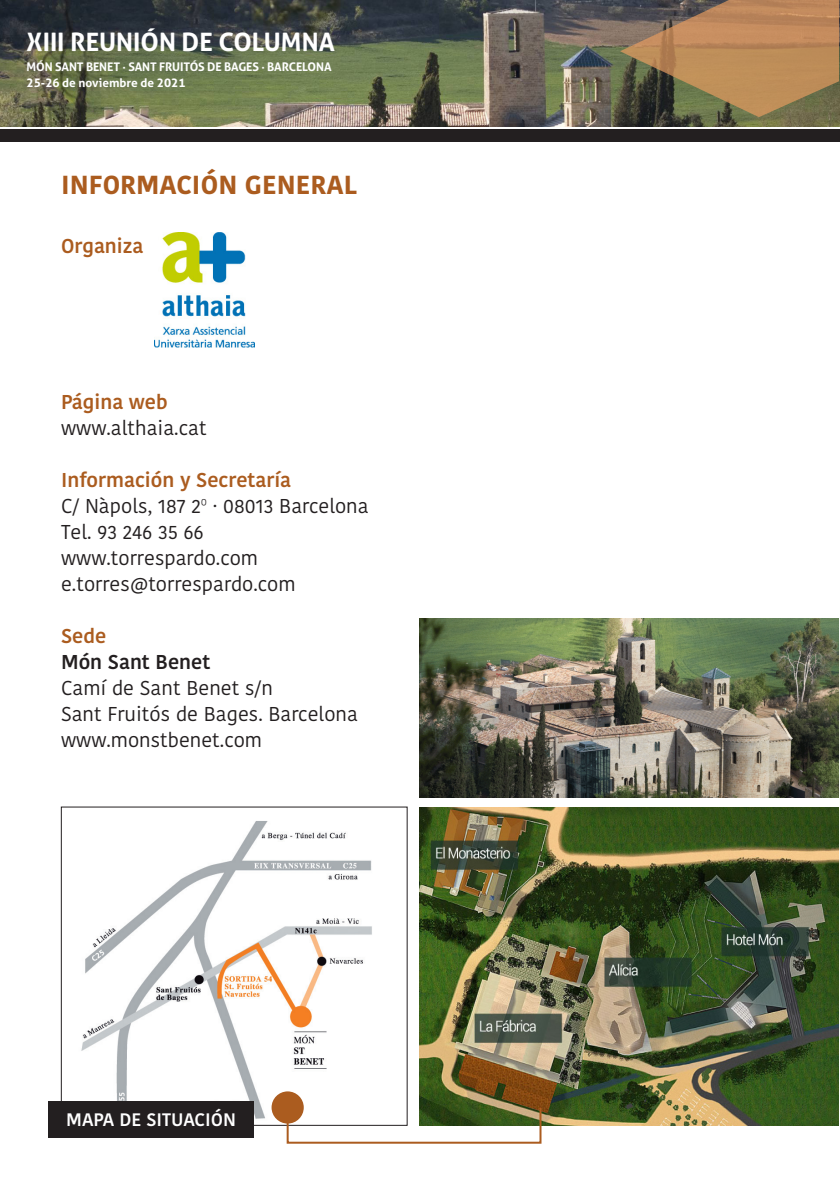
<style>
.page{position:relative;width:840px;height:1191px;background:#fff}
.page>*{position:absolute;margin:0;border:0;box-sizing:border-box;transform-origin:0 0}
.t1{font:700 26px "Kohinoor Devanagari";color:#ab5c1f}
.t2{font:700 25.4px "Aller";color:#fff}
.t3{font:20px "Kohinoor Devanagari";color:#231f20}
.t4{font:600 20px "Kohinoor Devanagari";color:#ab5c1f}
.t5{font:600 20px "Kohinoor Devanagari";color:#231f20}
.t6{font:600 18px "Kohinoor Devanagari";color:#fff}
.t7{font:700 12px/15.8px "Aller";letter-spacing:-.01em;color:#fff}
.s1{font-family:"Helvetica Neue LT Com";font-weight:100;font-stretch:condensed}
</style>
<div class="page">
<div style="left:0;top:129px;width:839px;height:13px;background:#231f20"></div>
<img style="left:0;top:0;width:839px;height:126px">
<svg style="left:619px;top:0;width:219px;height:117px;background:#9a7953"></svg>
<img style="left:81px;top:821px;width:291px;height:302px">
<img style="left:154px;top:232px;width:101px;height:116px">
<div style="left:48px;top:1101px;width:205px;height:36px;background:#231f20"></div>
<div style="left:271px;top:1091px;width:32px;height:32px;background:#ab5c1f;border-radius:50%"></div>
<img style="left:419px;top:807px;width:419px;height:318px">
<img style="left:419px;top:618px;width:419px;height:179px">
<div style="left:286px;top:1106px;width:255px;height:37px;border:2px solid #ab5c1f"></div>
<p class="t2" style="left:27px;top:27px;width:309px">XIII REUNIÓN DE COLUMNA</p>
<p class="t7" style="left:27px;top:59px;width:306px">MÓN SANT BENET · SANT FRUITÓS DE BAGES · BARCELONA<br>25-26 de noviembre de 2021</p>
<p class="t1" style="left:61px;top:161px;width:297px">INFORMACIÓN GENERAL</p>
<p class="t4" style="left:61px;top:235px;width:84px">Organiza</p>
<p class="t4" style="left:61px;top:391px;width:108px">Página web</p>
<p class="t3" style="left:61px;top:417px;width:147px">www.althaia.cat</p>
<p class="t4" style="left:61px;top:469px;width:231px">Información y Secretaría</p>
<p class="t3" style="left:61px;top:495px;width:309px">C/ Nàpols, 187 2<span class="s1">º</span> · 08013 Barcelona</p>
<p class="t3" style="left:61px;top:521px;width:144px">Tel. 93 246 35 66</p>
<p class="t3" style="left:61px;top:547px;width:198px">www.torrespardo.com</p>
<p class="t3" style="left:61px;top:573px;width:236px">e.torres@torrespardo.com</p>
<p class="t4" style="left:61px;top:625px;width:47px">Sede</p>
<p class="t5" style="left:61px;top:651px;width:151px">Món Sant Benet</p>
<p class="t3" style="left:61px;top:677px;width:213px">Camí de Sant Benet s/n</p>
<p class="t3" style="left:61px;top:703px;width:298px">Sant Fruitós de Bages. Barcelona</p>
<p class="t3" style="left:61px;top:729px;width:202px">www.monstbenet.com</p>
<p class="t6" style="left:66px;top:1109px;width:171px">MAPA DE SITUACIÓN</p>
</div>
